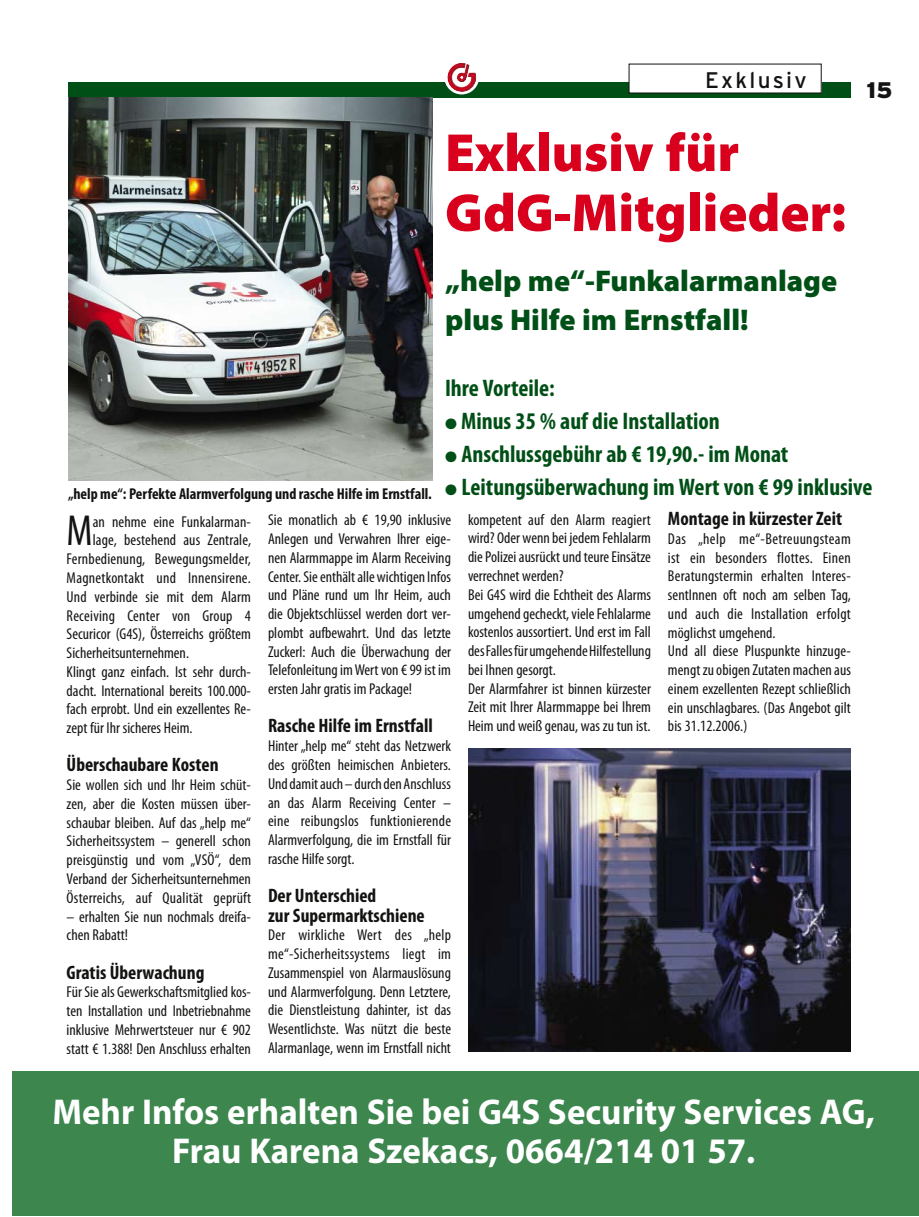
<style>
.page{position:relative;width:919px;height:1217px;background:#fff}
.page>*{position:absolute;margin:0;border:0;box-sizing:border-box;transform-origin:0 0}
.t1{font:900 54px/60px "Myriad Pro";color:#d8001c}
.t2{font:condensed 43.5px "Myriad Pro";color:#141312}
.t3{font:700 36px/39px "Myriad Pro";color:#fff;text-align:center}
.t4{font:900 30px/39px "Myriad Pro";color:#004f16}
.t5{font:700 condensed 24px "Myriad Pro";color:#004f16}
.t6{font:22.5px "Interstate";letter-spacing:.1em;color:#141312}
.t7{font:900 22.5px "Interstate";color:#141312}
.t8{font:700 condensed 19.5px/19.5px "Myriad Pro";color:#141312}
.t9{font:condensed 15.75px/18.8px "Myriad Pro";color:#141312;text-align:justify}
.t10{font:700 condensed 15.75px "Myriad Pro";color:#141312}
</style>
<div class="page">
<div style="left:68px;top:83px;width:782px;height:15px;background:#004f16"></div>
<div style="left:444px;top:60px;width:35px;height:34px;background:#fff;border-radius:50%"></div>
<img style="left:446px;top:63px;width:31px;height:29px">
<div style="left:629px;top:64px;width:192px;height:29px;background:#fff"></div>
<img style="left:68px;top:98px;width:364px;height:382px">
<div style="left:13px;top:1070px;width:905px;height:145px;background:#3d864e"></div>
<img style="left:468px;top:748px;width:382px;height:303px">
<h3 class="t6" style="left:705px;top:67px;width:103px">Exklusiv</h3>
<h1 class="t1" style="left:445px;top:123px;width:402px">Exklusiv für<br>GdG-Mitglieder:</h1>
<h3 class="t4" style="left:445px;top:262px;width:394px">„help me“-Funkalarmanlage plus Hilfe im Ernstfall!</h3>
<h3 class="t7" style="left:866px;top:77px;width:27px">15</h3>
<h3 class="t5" style="left:445px;top:375px;width:111px">Ihre Vorteile:</h3>
<h3 class="t5" style="left:445px;top:408px;width:276px">● Minus 35 % auf die Installation</h3>
<h3 class="t5" style="left:445px;top:441px;width:345px">● Anschlussgebühr ab € 19,90.- im Monat</h3>
<h3 class="t5" style="left:445px;top:474px;width:429px">● Leitungsüberwachung im Wert von € 99 inklusive</h3>
<p class="t9" style="left:268px;top:511px;width:184px">Sie monatlich ab € 19,90 inklusive Anlegen und Verwahren Ihrer eige&shy;nen Alarmmappe im Alarm Receiving Center. Sie enthält alle wichtigen Infos und Pläne rund um Ihr Heim, auch die Objektschlüssel werden dort ver&shy;plombt aufbewahrt. Und das letzte Zuckerl: Auch die Überwachung der Telefonleitung im Wert von € 99 ist im ersten Jahr gratis im Package!</p>
<p class="t8" style="left:268px;top:716px;width:166px">Rasche Hilfe im Ernstfall</p>
<p class="t9" style="left:268px;top:736px;width:184px">Hinter „help me“ steht das Netzwerk des größten heimischen Anbieters.<br>Und damit auch – durch den Anschluss an das Alarm Receiving Center – eine reibungslos funktionierende Alarmverfolgung, die im Ernstfall für rasche Hilfe sorgt.</p>
<p class="t8" style="left:268px;top:885px;width:158px">Der Unterschied<br>zur Supermarktschiene</p>
<p class="t9" style="left:268px;top:925px;width:184px">Der wirkliche Wert des „help me“-Sicherheitssystems liegt im Zusammenspiel von Alarmauslösung und Alarmverfolgung. Denn Letztere, die Dienstleistung dahinter, ist das Wesentlichste. Was nützt die beste Alarmanlage, wenn im Ernstfall nicht</p>
<p class="t10" style="left:68px;top:484px;width:365px">„help me“: Perfekte Alarmverfolgung und rasche Hilfe im Ernstfall.</p>
<p class="t8" style="left:668px;top:509px;width:176px">Montage in kürzester Zeit</p>
<p class="t9" style="left:668px;top:529px;width:184px;text-align:left">Das „help me“-Betreuungsteam ist ein besonders flottes. Einen<br>Beratungstermin erhalten Interes&shy;sentInnen oft noch am selben Tag, und auch die Installation erfolgt möglichst umgehend.<br>Und all diese Pluspunkte hinzuge&shy;mengt zu obigen Zutaten machen aus einem exzellenten Rezept schließlich ein unschlagbares. (Das Angebot gilt bis 31.12.2006.)</p>
<p class="t9" style="left:468px;top:510px;width:184px;text-align:left">kompetent auf den Alarm reagiert wird? Oder wenn bei jedem Fehlalarm die Polizei ausrückt und teure Einsätze verrechnet werden?<br>Bei G4S wird die Echtheit des Alarms umgehend gecheckt, viele Fehlalarme kostenlos aussortiert. Und erst im Fall des Falles für umgehende Hilfestellung bei Ihnen gesorgt.<br>Der Alarmfahrer ist binnen kürzester Zeit mit Ihrer Alarmmappe bei Ihrem Heim und weiß genau, was zu tun ist.</p>
<h2 class="t2" style="left:67px;top:507px;width:28px">M</h2>
<p class="t9" style="left:93px;top:512px;width:160px">an nehme eine Funkalarman-</p>
<p class="t9" style="left:93px;top:531px;width:160px">lage, bestehend aus Zentrale,</p>
<p class="t9" style="left:67px;top:550px;width:186px">Fernbedienung, Bewegungsmelder,</p>
<p class="t9" style="left:67px;top:568px;width:186px">Magnetkontakt und Innensirene.</p>
<p class="t9" style="left:67px;top:587px;width:186px">Und verbinde sie mit dem Alarm</p>
<p class="t9" style="left:67px;top:606px;width:186px">Receiving Center von Group 4</p>
<p class="t9" style="left:67px;top:625px;width:186px">Securicor (G4S), Österreichs größtem</p>
<p class="t9" style="left:67px;top:643px;width:124px">Sicherheitsunternehmen.</p>
<p class="t9" style="left:67px;top:662px;width:186px">Klingt ganz einfach. Ist sehr durch-</p>
<p class="t9" style="left:67px;top:681px;width:186px">dacht. International bereits 100.000-</p>
<p class="t9" style="left:67px;top:700px;width:186px">fach erprobt. Und ein exzellentes Re-</p>
<p class="t9" style="left:67px;top:718px;width:127px">zept für Ihr sicheres Heim.</p>
<p class="t8" style="left:67px;top:755px;width:153px">Überschaubare Kosten</p>
<p class="t9" style="left:67px;top:775px;width:186px">Sie wollen sich und Ihr Heim schüt&shy;zen, aber die Kosten müssen über&shy;schaubar bleiben. Auf das „help me“ Sicherheitssystem – generell schon preisgünstig und vom „VSÖ“, dem Verband der Sicherheitsunternehmen Österreichs, auf Qualität geprüft</p>
<p class="t9" style="left:67px;top:907px;width:186px">– erhalten Sie nun nochmals dreifa&shy;chen Rabatt!</p>
<p class="t8" style="left:67px;top:962px;width:139px">Gratis Überwachung</p>
<p class="t9" style="left:67px;top:982px;width:186px">Für Sie als Gewerkschaftsmitglied kos&shy;ten Installation und Inbetriebnahme inklusive Mehrwertsteuer nur € 902 statt € 1.388! Den Anschluss erhalten</p>
<h3 class="t3" style="left:53px;top:1092px;width:823px">Mehr Infos erhalten Sie bei G4S Security Services AG,<br>Frau Karena Szekacs, 0664/214 01 57.</h3>
</div>
